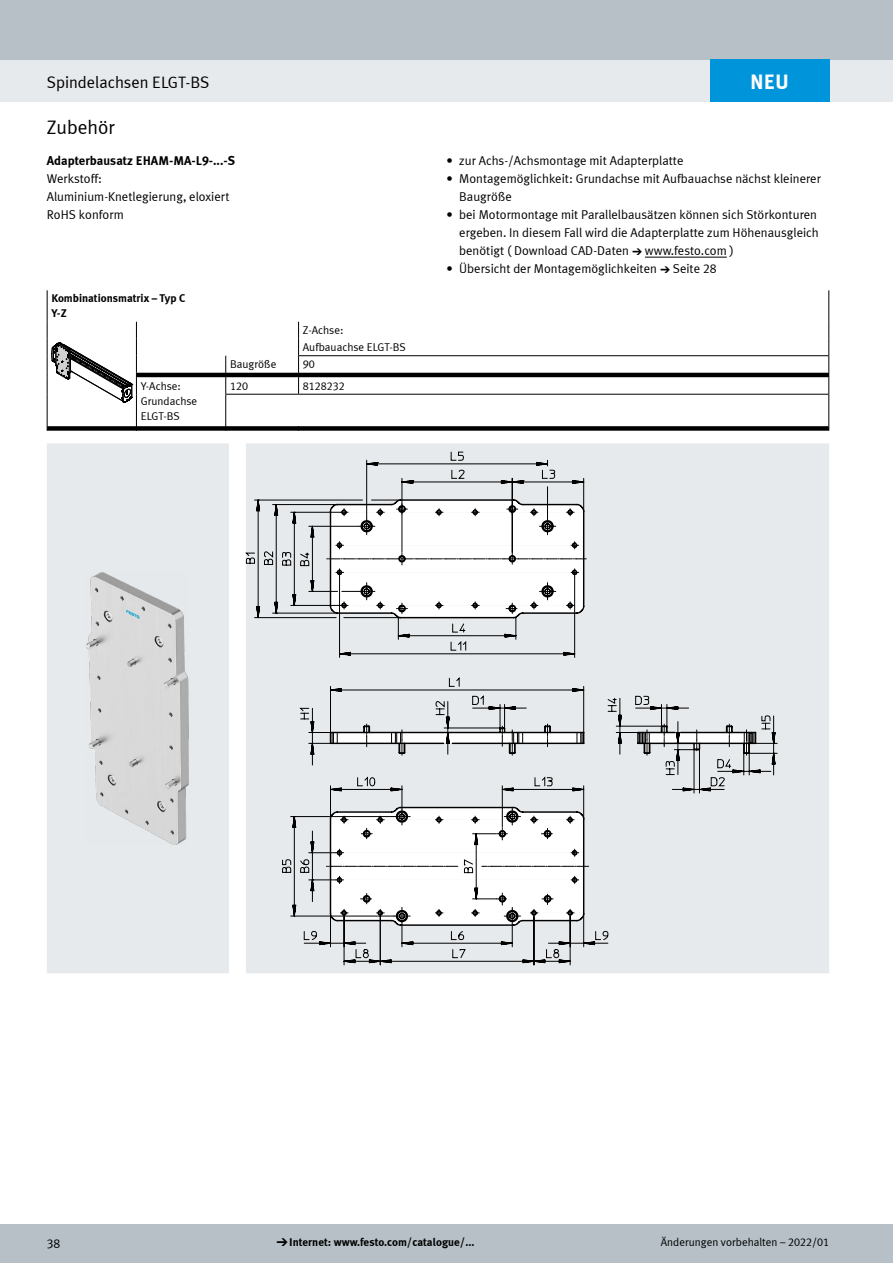
<style>
.page{position:relative;width:893px;height:1263px;background:#fff}
.page>*{position:absolute;margin:0;border:0;box-sizing:border-box;transform-origin:0 0}
.t1{font:700 21px "Meta Plus LF";color:#fff}
.t2{font:19.5px "Meta Plus LF";color:#000}
.t3{font:16.5px "Meta Plus LF";color:#000}
.t4{font:12.75px/18px "Meta Plus LF";color:#000}
.t5{font:700 12.75px "Meta Plus LF";color:#000}
.t6{font:11.25px/15px "Meta Plus LF";color:#000}
.t7{font:700 11.25px/15px "Meta Plus LF";color:#000}
.s1{font-family:"Meto Pict 182"}
.s2{font-family:"Meto Pict 182";font-weight:400}
</style>
<div class="page">
<div style="left:0;top:1225px;width:893px;height:38px;background:#b6c0c6"></div>
<div style="left:0;top:60px;width:893px;height:42px;background:#e7eaec"></div>
<div style="left:0;top:0;width:893px;height:60px;background:#b6c0c6"></div>
<hr style="left:645px;top:257px;width:82px;height:1px;background:#000">
<svg style="left:48px;top:373px;width:780px;height:58px"></svg>
<hr style="left:828px;top:290px;width:1px;height:32px;background:#000">
<hr style="left:225px;top:394px;width:74px;height:1px;background:#000">
<hr style="left:225px;top:395px;width:1px;height:31px;background:#000">
<hr style="left:299px;top:394px;width:530px;height:1px;background:#000">
<hr style="left:828px;top:395px;width:1px;height:31px;background:#000">
<hr style="left:47px;top:290px;width:1px;height:32px;background:#000">
<hr style="left:47px;top:394px;width:1px;height:32px;background:#000">
<hr style="left:136px;top:394px;width:1px;height:32px;background:#000">
<hr style="left:298px;top:355px;width:531px;height:1px;background:#000">
<svg style="left:225px;top:356px;width:1px;height:38px"></svg>
<svg style="left:298px;top:322px;width:1px;height:72px"></svg>
<svg style="left:828px;top:322px;width:1px;height:72px"></svg>
<svg style="left:47px;top:322px;width:90px;height:81px"></svg>
<svg style="left:47px;top:443px;width:782px;height:530px;fill:#e7eaec"></svg>
<img style="left:87px;top:573px;width:102px;height:271px">
<svg style="left:290px;top:959px;width:318px;height:6px"></svg>
<svg style="left:771px;top:704px;width:7px;height:195px"></svg>
<svg style="left:246px;top:452px;width:525px;height:507px"></svg>
<div style="left:710px;top:60px;width:119px;height:42px;background:#0095db"></div>
<p class="t3" style="left:47px;top:73px;width:164px">Spindelachsen ELGT-BS</p>
<h2 class="t2" style="left:47px;top:116px;width:70px">Zubehör</h2>
<p class="t5" style="left:47px;top:152px;width:190px">Adapterbausatz EHAM-MA-L9-...-S</p>
<p class="t4" style="left:47px;top:169px;width:184px">Werkstoff:<br>Aluminium-Knetlegierung, eloxiert<br>RoHS konform</p>
<p class="t7" style="left:51px;top:291px;width:135px">Kombinationsmatrix – Typ C<br>Y-Z</p>
<p class="t6" style="left:303px;top:321px;width:105px;line-height:17px">Z-Achse:<br>Aufbauachse ELGT-BS</p>
<p class="t6" style="left:230px;top:357px;width:48px">Baugröße</p>
<p class="t6" style="left:303px;top:357px;width:14px">90</p>
<p class="t6" style="left:141px;top:378px;width:58px">Y-Achse:<br>Grundachse<br>ELGT-BS</p>
<p class="t6" style="left:230px;top:378px;width:20px">120</p>
<p class="t6" style="left:303px;top:378px;width:44px">8128232</p>
<h1 class="t1" style="left:750px;top:68px;width:40px">NEU</h1>
<p class="t4" style="left:446px;top:152px;width:239px">• zur Achs-/Achsmontage mit Adapterplatte</p>
<p class="t4" style="left:459px;top:170px;width:363px;text-indent:-13px">• Montagemöglichkeit: Grundachse mit Aufbauachse nächst kleinerer<br>Baugröße</p>
<p class="t4" style="left:459px;top:206px;width:361px;text-indent:-13px">• bei Motormontage mit Parallelbausätzen können sich Störkonturen ergeben. In diesem Fall wird die Adapterplatte zum Höhenausgleich benötigt ( Download CAD-Daten <span class="s1">a</span>www.festo.com )</p>
<p class="t4" style="left:446px;top:260px;width:272px">• Übersicht der Montagemöglichkeiten <span class="s1">a</span>Seite 28</p>
<p class="t4" style="left:47px;top:1234px;width:15px">38</p>
<p class="t7" style="left:276px;top:1234px;width:199px"><span class="s2">d</span>Internet: www.festo.com/catalogue/...</p>
<p class="t6" style="left:661px;top:1235px;width:170px">Änderungen vorbehalten – 2022/01</p>
</div>
